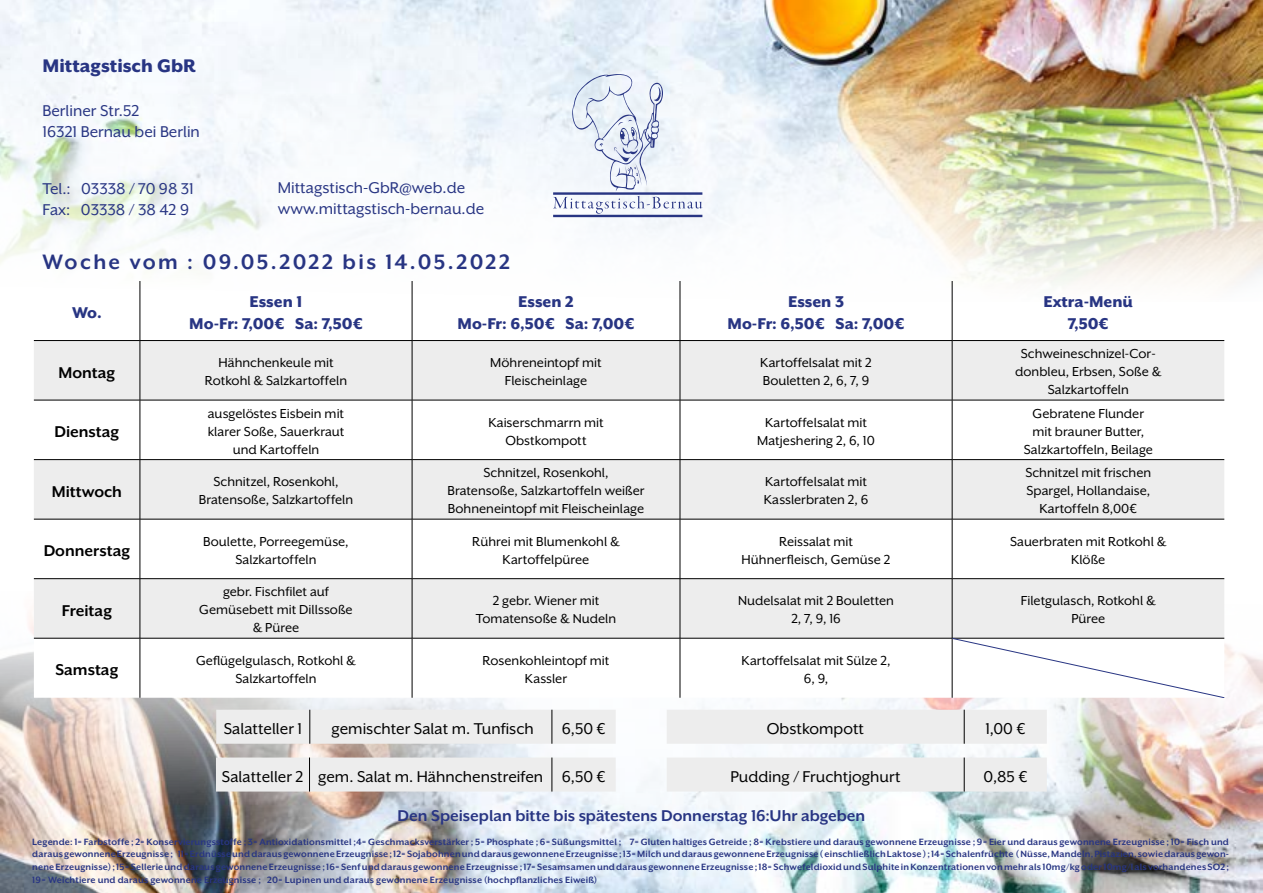
<style>
.page{position:relative;width:1263px;height:893px;background:#fff}
.page>*{position:absolute;margin:0;border:0;box-sizing:border-box;transform-origin:0 0}
.t1{font:700 24px "Mr Eaves XL San OT";letter-spacing:.095em;color:#283583}
.t2{font:800 21px "Mr Eaves XL San OT";color:#283583}
.t3{font:18px "Mr Eaves XL San OT";color:#000}
.t4{font:18px/21.6px "Mr Eaves XL San OT";color:#283583}
.t5{font:800 18px/21.6px "Mr Eaves XL San OT";color:#283583;text-align:center}
.t6{font:700 18px "Mr Eaves XL San OT";color:#283583}
.t7{font:700 18px "Mr Eaves XL San OT";color:#000}
.t8{font:15px/18px "Mr Eaves XL San OT";color:#000;text-align:center}
.t9{font:700 10.5px/12.6px "Mr Eaves XL San OT";letter-spacing:.015em;color:#283583;text-align:justify}
</style>
<div class="page">
<img style="left:0;top:578px;width:1263px;height:315px">
<img style="left:0;top:0;width:1263px;height:23px">
<img style="left:0;top:23px;width:1263px;height:318px">
<hr style="left:553px;top:215px;width:149px;height:2px;background:#283583">
<svg style="left:553px;top:74px;width:149px;height:140px"></svg>
<div style="left:216px;top:710px;width:400px;height:34px;background:#ededed"></div>
<hr style="left:310px;top:710px;width:1px;height:34px;background:#000">
<hr style="left:552px;top:710px;width:1px;height:34px;background:#000">
<div style="left:216px;top:757px;width:400px;height:34px;background:#ededed"></div>
<hr style="left:309px;top:757px;width:1px;height:34px;background:#000">
<hr style="left:552px;top:757px;width:1px;height:34px;background:#000">
<div style="left:667px;top:757px;width:380px;height:34px;background:#ededed"></div>
<hr style="left:964px;top:757px;width:1px;height:34px;background:#000">
<div style="left:667px;top:710px;width:380px;height:34px;background:#ededed"></div>
<hr style="left:964px;top:710px;width:1px;height:34px;background:#000">
<div style="left:34px;top:341px;width:1190px;height:59px;background:#ededed"></div>
<svg style="left:34px;top:401px;width:1190px;height:297px"></svg>
<hr style="left:140px;top:281px;width:1px;height:59px;background:#000">
<hr style="left:412px;top:281px;width:1px;height:59px;background:#000">
<hr style="left:680px;top:281px;width:1px;height:59px;background:#000">
<hr style="left:952px;top:281px;width:1px;height:59px;background:#000">
<hr style="left:34px;top:340px;width:106px;height:1px;background:#000">
<hr style="left:140px;top:340px;width:272px;height:1px;background:#000">
<hr style="left:140px;top:341px;width:1px;height:59px;background:#000">
<hr style="left:412px;top:340px;width:268px;height:1px;background:#000">
<hr style="left:412px;top:341px;width:1px;height:59px;background:#000">
<hr style="left:680px;top:340px;width:272px;height:1px;background:#000">
<hr style="left:680px;top:341px;width:1px;height:59px;background:#000">
<hr style="left:952px;top:340px;width:272px;height:1px;background:#000">
<hr style="left:952px;top:341px;width:1px;height:59px;background:#000">
<hr style="left:34px;top:400px;width:106px;height:1px;background:#000">
<hr style="left:140px;top:400px;width:272px;height:1px;background:#000">
<hr style="left:140px;top:400px;width:1px;height:59px;background:#000">
<hr style="left:412px;top:400px;width:268px;height:1px;background:#000">
<hr style="left:412px;top:400px;width:1px;height:59px;background:#000">
<hr style="left:680px;top:400px;width:272px;height:1px;background:#000">
<hr style="left:680px;top:400px;width:1px;height:59px;background:#000">
<hr style="left:952px;top:400px;width:272px;height:1px;background:#000">
<hr style="left:952px;top:400px;width:1px;height:59px;background:#000">
<hr style="left:34px;top:459px;width:106px;height:1px;background:#000">
<hr style="left:140px;top:459px;width:272px;height:1px;background:#000">
<hr style="left:140px;top:460px;width:1px;height:59px;background:#000">
<hr style="left:412px;top:459px;width:268px;height:1px;background:#000">
<hr style="left:412px;top:460px;width:1px;height:59px;background:#000">
<hr style="left:680px;top:459px;width:272px;height:1px;background:#000">
<hr style="left:680px;top:460px;width:1px;height:59px;background:#000">
<hr style="left:952px;top:459px;width:272px;height:1px;background:#000">
<hr style="left:952px;top:460px;width:1px;height:59px;background:#000">
<hr style="left:34px;top:519px;width:106px;height:1px;background:#000">
<hr style="left:140px;top:519px;width:272px;height:1px;background:#000">
<hr style="left:140px;top:519px;width:1px;height:59px;background:#000">
<hr style="left:412px;top:519px;width:268px;height:1px;background:#000">
<hr style="left:412px;top:519px;width:1px;height:59px;background:#000">
<hr style="left:680px;top:519px;width:272px;height:1px;background:#000">
<hr style="left:680px;top:519px;width:1px;height:59px;background:#000">
<hr style="left:952px;top:519px;width:272px;height:1px;background:#000">
<hr style="left:952px;top:519px;width:1px;height:59px;background:#000">
<hr style="left:34px;top:578px;width:106px;height:1px;background:#000">
<hr style="left:140px;top:578px;width:272px;height:1px;background:#000">
<hr style="left:140px;top:579px;width:1px;height:59px;background:#000">
<hr style="left:412px;top:578px;width:268px;height:1px;background:#000">
<hr style="left:412px;top:579px;width:1px;height:59px;background:#000">
<hr style="left:680px;top:578px;width:272px;height:1px;background:#000">
<hr style="left:680px;top:579px;width:1px;height:59px;background:#000">
<hr style="left:952px;top:578px;width:272px;height:1px;background:#000">
<hr style="left:952px;top:579px;width:1px;height:59px;background:#000">
<hr style="left:34px;top:638px;width:106px;height:1px;background:#000">
<hr style="left:140px;top:638px;width:272px;height:1px;background:#000">
<hr style="left:140px;top:638px;width:1px;height:60px;background:#000">
<hr style="left:412px;top:638px;width:268px;height:1px;background:#000">
<hr style="left:412px;top:638px;width:1px;height:60px;background:#000">
<hr style="left:680px;top:638px;width:272px;height:1px;background:#000">
<hr style="left:680px;top:638px;width:1px;height:60px;background:#000">
<svg style="left:952px;top:638px;width:272px;height:60px"></svg>
<h2 class="t2" style="left:43px;top:56px;width:155px">Mittagstisch GbR</h2>
<p class="t4" style="left:43px;top:99px;width:159px">Berliner Str.52<br>16321 Bernau bei Berlin</p>
<p class="t4" style="left:43px;top:177px;width:153px">Tel.: 03338 / 70 98 31<br>Fax: 03338 / 38 42 9</p>
<p class="t4" style="left:278px;top:177px;width:208px">Mittagstisch-GbR@web.de www.mittagstisch-bernau.de</p>
<h1 class="t1" style="left:42px;top:250px;width:469px">Woche vom : 09.05.2022 bis 14.05.2022</h1>
<p class="t5" style="left:72px;top:302px;width:31px">Wo.</p>
<p class="t5" style="left:189px;top:291px;width:175px">Essen 1<br>Mo-Fr: 7,00€ Sa: 7,50€</p>
<p class="t5" style="left:457px;top:291px;width:178px">Essen 2<br>Mo-Fr: 6,50€ Sa: 7,00€</p>
<p class="t5" style="left:727px;top:291px;width:178px">Essen 3<br>Mo-Fr: 6,50€ Sa: 7,00€</p>
<p class="t5" style="left:1043px;top:291px;width:91px">Extra-Menü<br>7,50€</p>
<p class="t7" style="left:58px;top:363px;width:58px">Montag</p>
<p class="t8" style="left:205px;top:354px;width:144px">Hähnchenkeule mit<br>Rotkohl &amp; Salzkartoffeln</p>
<p class="t8" style="left:490px;top:354px;width:113px">Möhreneintopf mit<br>Fleischeinlage</p>
<p class="t8" style="left:760px;top:354px;width:113px;text-align:left">Kartoffelsalat mit 2<br>Bouletten 2, 6, 7, 9</p>
<p class="t8" style="left:1015px;top:345px;width:148px">Schweineschnizel-Cor&shy;donbleu, Erbsen, Soße &amp;<br>Salzkartoffeln</p>
<p class="t7" style="left:54px;top:423px;width:66px">Dienstag</p>
<p class="t8" style="left:208px;top:404px;width:138px">ausgelöstes Eisbein mit klarer Soße, Sauerkraut und Kartoffeln</p>
<p class="t8" style="left:488px;top:413px;width:117px">Kaiserschmarrn mit<br>Obstkompott</p>
<p class="t8" style="left:757px;top:413px;width:119px">Kartoffelsalat mit<br>Matjeshering 2, 6, 10</p>
<p class="t8" style="left:1024px;top:404px;width:131px">Gebratene Flunder mit brauner Butter,<br>Salzkartoffeln, Beilage</p>
<p class="t7" style="left:52px;top:482px;width:72px">Mittwoch</p>
<p class="t8" style="left:199px;top:473px;width:156px">Schnitzel, Rosenkohl,<br>Bratensoße, Salzkartoffeln</p>
<p class="t8" style="left:447px;top:464px;width:199px">Schnitzel, Rosenkohl,<br>Bratensoße, Salzkartoffeln weißer<br>Bohneneintopf mit Fleischeinlage</p>
<p class="t8" style="left:764px;top:473px;width:106px;text-align:left">Kartoffelsalat mit<br>Kasslerbraten 2, 6</p>
<p class="t8" style="left:1025px;top:464px;width:127px">Schnitzel mit frischen<br>Spargel, Hollandaise,<br>Kartoffeln 8,00€</p>
<p class="t7" style="left:44px;top:542px;width:88px">Donnerstag</p>
<p class="t8" style="left:203px;top:532px;width:147px">Boulette, Porreegemüse,<br>Salzkartoffeln</p>
<p class="t8" style="left:472px;top:532px;width:149px">Rührei mit Blumenkohl &amp;<br>Kartoffelpüree</p>
<p class="t8" style="left:742px;top:532px;width:150px">Reissalat mit<br>Hühnerfleisch, Gemüse 2</p>
<p class="t8" style="left:1010px;top:532px;width:158px">Sauerbraten mit Rotkohl &amp;<br>Klöße</p>
<p class="t7" style="left:62px;top:601px;width:52px">Freitag</p>
<p class="t8" style="left:199px;top:583px;width:155px">gebr. Fischfilet auf<br>Gemüsebett mit Dillssoße &amp; Püree</p>
<p class="t8" style="left:476px;top:592px;width:142px">2 gebr. Wiener mit<br>Tomatensoße &amp; Nudeln</p>
<p class="t8" style="left:738px;top:592px;width:158px">Nudelsalat mit 2 Bouletten<br>2, 7, 9, 16</p>
<p class="t8" style="left:1021px;top:592px;width:136px">Filetgulasch, Rotkohl &amp;<br>Püree</p>
<p class="t7" style="left:55px;top:661px;width:64px">Samstag</p>
<p class="t8" style="left:196px;top:652px;width:161px">Geflügelgulasch, Rotkohl &amp;<br>Salzkartoffeln</p>
<p class="t8" style="left:483px;top:652px;width:128px">Rosenkohleintopf mit<br>Kassler</p>
<p class="t8" style="left:742px;top:652px;width:150px">Kartoffelsalat mit Sülze 2,<br>6, 9,</p>
<p class="t3" style="left:224px;top:719px;width:80px">Salatteller 1</p>
<p class="t3" style="left:331px;top:719px;width:204px">gemischter Salat m. Tunfisch</p>
<p class="t3" style="left:562px;top:719px;width:45px">6,50 €</p>
<p class="t3" style="left:222px;top:767px;width:385px">Salatteller 2 gem. Salat m. Hähnchenstreifen 6,50 €</p>
<p class="t3" style="left:730px;top:767px;width:172px">Pudding / Fruchtjoghurt</p>
<p class="t3" style="left:984px;top:767px;width:45px">0,85 €</p>
<p class="t3" style="left:767px;top:719px;width:99px">Obstkompott</p>
<p class="t3" style="left:985px;top:719px;width:42px">1,00 €</p>
<p class="t6" style="left:398px;top:807px;width:469px">Den Speiseplan bitte bis spätestens Donnerstag 16:Uhr abgeben</p>
<p class="t9" style="left:32px;top:835px;width:1198px">Legende: 1= Farbstoffe ; 2= Konservierungsstoffe ; 3= Antioxidationsmittel ;4= Geschmacksverstärker ; 5= Phosphate ; 6= Süßungsmittel ; 7= Gluten haltiges Getreide ; 8= Krebstiere und daraus gewonnene Erzeugnisse ; 9= Eier und daraus gewonnene Erzeugnisse ; 10= Fisch und daraus gewonnene Erzeugnisse ; 11= Erdnüsse und daraus gewonnene Erzeugnisse ; 12= Sojabohnen und daraus gewonnene Erzeugnisse ; 13= Milch und daraus gewonnene Erzeugnisse ( einschließlich Laktose ) ; 14= Schalenfrüchte ( Nüsse, Mandeln, Pistazien, sowie daraus gewon&shy;nene Erzeugnisse) ; 15= Sellerie und daraus gewonnene Erzeugnisse ; 16= Senf und daraus gewonnene Erzeugnisse ; 17= Sesamsamen und daraus gewonnene Erzeugnisse ; 18= Schwefeldioxid und Sulphite in Konzentrationen von mehr als 10mg/kg oder 10mg/l als vorhandenes SO2 ; 19= Weichtiere und daraus gewonnene Erzeugnisse ; 20= Lupinen und daraus gewonnene Erzeugnisse (hochpflanzliches Eiweiß)</p>
</div>
